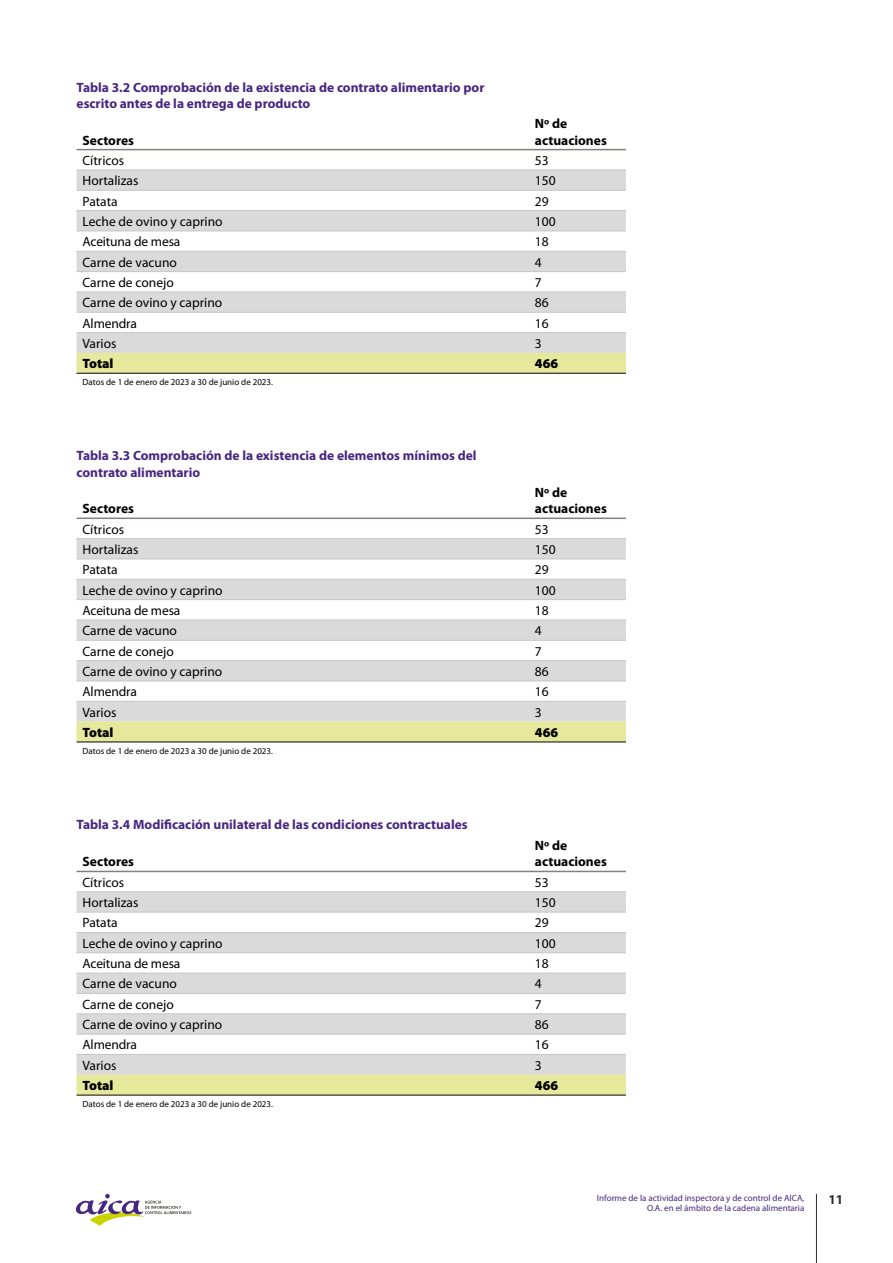
<style>
.page{position:relative;width:893px;height:1263px;background:#fff}
.page>*{position:absolute;margin:0;border:0;box-sizing:border-box;transform-origin:0 0}
.t1{font:13.5px "Myriad Pro";color:#000}
.t2{font:700 13.5px/16.2px "Myriad Pro";color:#462780}
.t3{font:700 13.5px/16.2px "Myriad Pro";color:#000}
.t4{font:900 13.5px "Myriad Pro";color:#000}
.t5{font:700 13.5px "Myriad Pro";color:#312b26}
.t6{font:9px "Myriad Pro";color:#000}
.t7{font:9px/10.8px "Myriad Pro";color:#462780;text-align:right}
</style>
<div class="page">
<hr style="left:816px;top:1194px;width:1px;height:69px;background:#312b26">
<svg style="left:75px;top:1194px;width:116px;height:32px"></svg>
<svg style="left:77px;top:171px;width:549px;height:182px;fill:#dadada"></svg>
<div style="left:77px;top:353px;width:549px;height:20px;background:#e6e99b"></div>
<hr style="left:77px;top:149px;width:452px;height:1px;background:#877f7b">
<hr style="left:529px;top:149px;width:97px;height:1px;background:#877f7b">
<hr style="left:77px;top:373px;width:452px;height:1px;background:#312b26">
<hr style="left:529px;top:373px;width:97px;height:1px;background:#312b26">
<hr style="left:77px;top:170px;width:452px;height:1px;background:#c6c6c6">
<hr style="left:529px;top:170px;width:97px;height:1px;background:#c6c6c6">
<hr style="left:77px;top:190px;width:452px;height:1px;background:#c6c6c6">
<hr style="left:529px;top:190px;width:97px;height:1px;background:#c6c6c6">
<hr style="left:77px;top:210px;width:452px;height:1px;background:#c6c6c6">
<hr style="left:529px;top:210px;width:97px;height:1px;background:#c6c6c6">
<hr style="left:77px;top:231px;width:452px;height:1px;background:#c6c6c6">
<hr style="left:529px;top:231px;width:97px;height:1px;background:#c6c6c6">
<hr style="left:77px;top:251px;width:452px;height:1px;background:#c6c6c6">
<hr style="left:529px;top:251px;width:97px;height:1px;background:#c6c6c6">
<hr style="left:77px;top:271px;width:452px;height:1px;background:#c6c6c6">
<hr style="left:529px;top:271px;width:97px;height:1px;background:#c6c6c6">
<hr style="left:77px;top:292px;width:452px;height:1px;background:#c6c6c6">
<hr style="left:529px;top:292px;width:97px;height:1px;background:#c6c6c6">
<hr style="left:77px;top:312px;width:452px;height:1px;background:#c6c6c6">
<hr style="left:529px;top:312px;width:97px;height:1px;background:#c6c6c6">
<hr style="left:77px;top:332px;width:452px;height:1px;background:#c6c6c6">
<hr style="left:529px;top:332px;width:97px;height:1px;background:#c6c6c6">
<svg style="left:77px;top:539px;width:549px;height:183px;fill:#dadada"></svg>
<div style="left:77px;top:722px;width:549px;height:19px;background:#e6e99b"></div>
<hr style="left:77px;top:517px;width:452px;height:2px;background:#877f7b">
<hr style="left:529px;top:517px;width:97px;height:2px;background:#877f7b">
<hr style="left:77px;top:741px;width:452px;height:1px;background:#312b26">
<hr style="left:529px;top:741px;width:97px;height:1px;background:#312b26">
<hr style="left:77px;top:538px;width:452px;height:1px;background:#c6c6c6">
<hr style="left:529px;top:538px;width:97px;height:1px;background:#c6c6c6">
<hr style="left:77px;top:559px;width:452px;height:1px;background:#c6c6c6">
<hr style="left:529px;top:559px;width:97px;height:1px;background:#c6c6c6">
<hr style="left:77px;top:579px;width:452px;height:1px;background:#c6c6c6">
<hr style="left:529px;top:579px;width:97px;height:1px;background:#c6c6c6">
<hr style="left:77px;top:599px;width:452px;height:1px;background:#c6c6c6">
<hr style="left:529px;top:599px;width:97px;height:1px;background:#c6c6c6">
<hr style="left:77px;top:620px;width:452px;height:1px;background:#c6c6c6">
<hr style="left:529px;top:620px;width:97px;height:1px;background:#c6c6c6">
<hr style="left:77px;top:640px;width:452px;height:1px;background:#c6c6c6">
<hr style="left:529px;top:640px;width:97px;height:1px;background:#c6c6c6">
<hr style="left:77px;top:660px;width:452px;height:1px;background:#c6c6c6">
<hr style="left:529px;top:660px;width:97px;height:1px;background:#c6c6c6">
<hr style="left:77px;top:681px;width:452px;height:1px;background:#c6c6c6">
<hr style="left:529px;top:681px;width:97px;height:1px;background:#c6c6c6">
<hr style="left:77px;top:701px;width:452px;height:1px;background:#c6c6c6">
<hr style="left:529px;top:701px;width:97px;height:1px;background:#c6c6c6">
<svg style="left:77px;top:892px;width:549px;height:183px;fill:#dadada"></svg>
<div style="left:77px;top:1075px;width:549px;height:19px;background:#e6e99b"></div>
<hr style="left:77px;top:871px;width:452px;height:1px;background:#877f7b">
<hr style="left:529px;top:871px;width:97px;height:1px;background:#877f7b">
<hr style="left:77px;top:1094px;width:452px;height:2px;background:#312b26">
<hr style="left:529px;top:1094px;width:97px;height:2px;background:#312b26">
<hr style="left:77px;top:891px;width:452px;height:1px;background:#c6c6c6">
<hr style="left:529px;top:891px;width:97px;height:1px;background:#c6c6c6">
<hr style="left:77px;top:912px;width:452px;height:1px;background:#c6c6c6">
<hr style="left:529px;top:912px;width:97px;height:1px;background:#c6c6c6">
<hr style="left:77px;top:932px;width:452px;height:1px;background:#c6c6c6">
<hr style="left:529px;top:932px;width:97px;height:1px;background:#c6c6c6">
<hr style="left:77px;top:952px;width:452px;height:1px;background:#c6c6c6">
<hr style="left:529px;top:952px;width:97px;height:1px;background:#c6c6c6">
<hr style="left:77px;top:973px;width:452px;height:1px;background:#c6c6c6">
<hr style="left:529px;top:973px;width:97px;height:1px;background:#c6c6c6">
<hr style="left:77px;top:993px;width:452px;height:1px;background:#c6c6c6">
<hr style="left:529px;top:993px;width:97px;height:1px;background:#c6c6c6">
<hr style="left:77px;top:1013px;width:452px;height:1px;background:#c6c6c6">
<hr style="left:529px;top:1013px;width:97px;height:1px;background:#c6c6c6">
<hr style="left:77px;top:1034px;width:452px;height:1px;background:#c6c6c6">
<hr style="left:529px;top:1034px;width:97px;height:1px;background:#c6c6c6">
<hr style="left:77px;top:1054px;width:452px;height:1px;background:#c6c6c6">
<hr style="left:529px;top:1054px;width:97px;height:1px;background:#c6c6c6">
<p class="t2" style="left:77px;top:79px;width:409px">Tabla 3.2 Comprobación de la existencia de contrato alimentario por escrito antes de la entrega de producto</p>
<p class="t3" style="left:83px;top:131px;width:53px">Sectores</p>
<p class="t3" style="left:535px;top:115px;width:73px">Nº de actuaciones</p>
<p class="t1" style="left:83px;top:152px;width:43px">Cítricos</p>
<p class="t1" style="left:535px;top:152px;width:15px">53</p>
<p class="t1" style="left:83px;top:172px;width:57px">Hortalizas</p>
<p class="t1" style="left:535px;top:172px;width:22px">150</p>
<p class="t1" style="left:83px;top:193px;width:37px">Patata</p>
<p class="t1" style="left:535px;top:193px;width:15px">29</p>
<p class="t1" style="left:83px;top:213px;width:142px">Leche de ovino y caprino</p>
<p class="t1" style="left:535px;top:213px;width:22px">100</p>
<p class="t1" style="left:83px;top:233px;width:99px">Aceituna de mesa</p>
<p class="t1" style="left:535px;top:233px;width:15px">18</p>
<p class="t1" style="left:83px;top:254px;width:96px">Carne de vacuno</p>
<p class="t1" style="left:535px;top:254px;width:8px">4</p>
<p class="t1" style="left:83px;top:274px;width:93px">Carne de conejo</p>
<p class="t1" style="left:535px;top:274px;width:8px">7</p>
<p class="t1" style="left:83px;top:294px;width:141px">Carne de ovino y caprino</p>
<p class="t1" style="left:535px;top:294px;width:15px">86</p>
<p class="t1" style="left:83px;top:315px;width:56px">Almendra</p>
<p class="t1" style="left:535px;top:315px;width:15px">16</p>
<p class="t1" style="left:83px;top:335px;width:35px">Varios</p>
<p class="t1" style="left:535px;top:335px;width:8px">3</p>
<p class="t4" style="left:83px;top:355px;width:33px">Total</p>
<p class="t4" style="left:535px;top:355px;width:25px">466</p>
<p class="t6" style="left:83px;top:377px;width:192px">Datos de 1 de enero de 2023 a 30 de junio de 2023.</p>
<p class="t2" style="left:77px;top:447px;width:402px">Tabla 3.3 Comprobación de la existencia de elementos mínimos del contrato alimentario</p>
<p class="t3" style="left:83px;top:500px;width:53px">Sectores</p>
<p class="t3" style="left:535px;top:484px;width:73px">Nº de actuaciones</p>
<p class="t1" style="left:83px;top:521px;width:43px">Cítricos</p>
<p class="t1" style="left:535px;top:521px;width:15px">53</p>
<p class="t1" style="left:83px;top:541px;width:57px">Hortalizas</p>
<p class="t1" style="left:535px;top:541px;width:22px">150</p>
<p class="t1" style="left:83px;top:561px;width:37px">Patata</p>
<p class="t1" style="left:535px;top:561px;width:15px">29</p>
<p class="t1" style="left:83px;top:582px;width:142px">Leche de ovino y caprino</p>
<p class="t1" style="left:535px;top:582px;width:22px">100</p>
<p class="t1" style="left:83px;top:602px;width:99px">Aceituna de mesa</p>
<p class="t1" style="left:535px;top:602px;width:15px">18</p>
<p class="t1" style="left:83px;top:622px;width:96px">Carne de vacuno</p>
<p class="t1" style="left:535px;top:622px;width:8px">4</p>
<p class="t1" style="left:83px;top:643px;width:93px">Carne de conejo</p>
<p class="t1" style="left:535px;top:643px;width:8px">7</p>
<p class="t1" style="left:83px;top:663px;width:141px">Carne de ovino y caprino</p>
<p class="t1" style="left:535px;top:663px;width:15px">86</p>
<p class="t1" style="left:83px;top:683px;width:56px">Almendra</p>
<p class="t1" style="left:535px;top:683px;width:15px">16</p>
<p class="t1" style="left:83px;top:704px;width:35px">Varios</p>
<p class="t1" style="left:535px;top:704px;width:8px">3</p>
<p class="t4" style="left:83px;top:723px;width:33px">Total</p>
<p class="t4" style="left:535px;top:723px;width:25px">466</p>
<p class="t6" style="left:83px;top:745px;width:192px">Datos de 1 de enero de 2023 a 30 de junio de 2023.</p>
<p class="t2" style="left:77px;top:816px;width:393px">Tabla 3.4 Modificación unilateral de las condiciones contractuales</p>
<p class="t3" style="left:83px;top:853px;width:53px">Sectores</p>
<p class="t3" style="left:535px;top:837px;width:73px">Nº de actuaciones</p>
<p class="t1" style="left:83px;top:874px;width:43px">Cítricos</p>
<p class="t1" style="left:535px;top:874px;width:15px">53</p>
<p class="t1" style="left:83px;top:894px;width:57px">Hortalizas</p>
<p class="t1" style="left:535px;top:894px;width:22px">150</p>
<p class="t1" style="left:83px;top:914px;width:37px">Patata</p>
<p class="t1" style="left:535px;top:914px;width:15px">29</p>
<p class="t1" style="left:83px;top:935px;width:142px">Leche de ovino y caprino</p>
<p class="t1" style="left:535px;top:935px;width:22px">100</p>
<p class="t1" style="left:83px;top:955px;width:99px">Aceituna de mesa</p>
<p class="t1" style="left:535px;top:955px;width:15px">18</p>
<p class="t1" style="left:83px;top:975px;width:96px">Carne de vacuno</p>
<p class="t1" style="left:535px;top:975px;width:8px">4</p>
<p class="t1" style="left:83px;top:996px;width:93px">Carne de conejo</p>
<p class="t1" style="left:535px;top:996px;width:8px">7</p>
<p class="t1" style="left:83px;top:1016px;width:141px">Carne de ovino y caprino</p>
<p class="t1" style="left:535px;top:1016px;width:15px">86</p>
<p class="t1" style="left:83px;top:1036px;width:56px">Almendra</p>
<p class="t1" style="left:535px;top:1036px;width:15px">16</p>
<p class="t1" style="left:83px;top:1057px;width:35px">Varios</p>
<p class="t1" style="left:535px;top:1057px;width:8px">3</p>
<p class="t4" style="left:83px;top:1076px;width:33px">Total</p>
<p class="t4" style="left:535px;top:1076px;width:25px">466</p>
<p class="t6" style="left:83px;top:1098px;width:192px">Datos de 1 de enero de 2023 a 30 de junio de 2023.</p>
<p class="t7" style="left:597px;top:1192px;width:209px">Informe de la actividad inspectora y de control de AICA,<br>O.A. en el ámbito de la cadena alimentaria</p>
<p class="t5" style="left:828px;top:1191px;width:16px">11</p>
</div>
